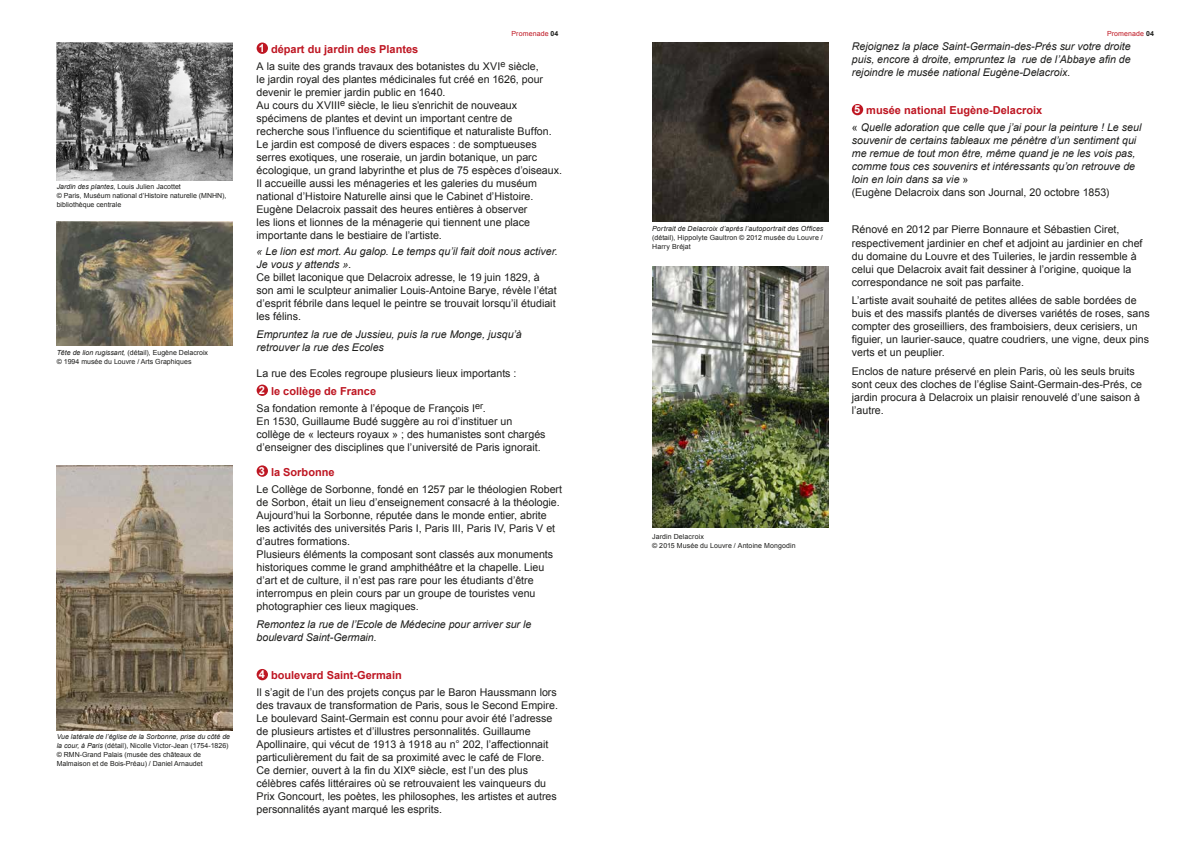
<style>
.page{position:relative;width:1191px;height:842px;background:#fff}
.page>*{position:absolute;margin:0;border:0;box-sizing:border-box;transform-origin:0 0}
.t1{font:700 11px "Arial";color:#be1622}
.t2{font:10.6px/13px "Arial";color:#1d1d1b}
.t3{font:italic 10.6px/13px "Arial";color:#1d1d1b}
.t4{font:7px/9px "Arial";color:#1d1d1b}
.t5{font:italic 7px "Arial";letter-spacing:.015em;color:#1d1d1b}
.t6{font:7px "Arial";letter-spacing:.015em;color:#be1622}
.s1{font-style:italic}
.s2{font-weight:700;color:#1d1d1b}
.s3{color:#fff}
.s4{font-style:normal}
</style>
<div class="page">
<img style="left:57px;top:43px;width:176px;height:137px">
<img style="left:57px;top:221px;width:176px;height:124px">
<div style="left:257px;top:43px;width:11px;height:11px;background:#be1622;border-radius:50%"></div>
<div style="left:257px;top:385px;width:11px;height:11px;background:#be1622;border-radius:50%"></div>
<div style="left:257px;top:465px;width:11px;height:12px;background:#be1622;border-radius:50%"></div>
<div style="left:257px;top:669px;width:11px;height:11px;background:#be1622;border-radius:50%"></div>
<img style="left:57px;top:466px;width:176px;height:264px">
<img style="left:652px;top:43px;width:176px;height:178px">
<div style="left:852px;top:104px;width:11px;height:11px;background:#be1622;border-radius:50%"></div>
<img style="left:652px;top:266px;width:176px;height:261px">
<p class="t4" style="left:57px;top:182px;width:171px"><span class="s1">Jardin des plantes</span>, Louis Julien Jacottet<br>© Paris, Muséum national d’Histoire naturelle (MNHN), bibliothèque centrale</p>
<p class="t4" style="left:57px;top:348px;width:153px"><span class="s1">Tête de lion rugissant,</span> (détail), Eugène Delacroix © 1994 musée du Louvre / Arts Graphiques</p>
<p class="t4" style="left:57px;top:732px;width:175px"><span class="s1">Vue latérale de l’église de la Sorbonne, prise du côté de la cour, à Paris</span> (détail), Nicolle Victor-Jean (1754-1826) © RMN-Grand Palais (musée des châteaux de Malmaison et de Bois-Préau) / Daniel Arnaudet</p>
<p class="t6" style="left:511px;top:29px;width:48px">Promenade <span class="s2">04</span></p>
<p class="t6" style="left:1107px;top:29px;width:48px">Promenade <span class="s2">04</span></p>
<p class="t1" style="left:259px;top:42px;width:161px"><span class="s3">1</span> départ du jardin des Plantes</p>
<p class="t2" style="left:257px;top:60px;width:307px">A la suite des grands travaux des botanistes du XVI<sup>e</sup> siècle,<br>le jardin royal des plantes médicinales fut créé en 1626, pour devenir le premier jardin public en 1640.<br>Au cours du XVIII<sup>e</sup> siècle, le lieu s’enrichit de nouveaux spécimens de plantes et devint un important centre de recherche sous l’influence du scientifique et naturaliste Buffon.<br>Le jardin est composé de divers espaces : de somptueuses serres exotiques, une roseraie, un jardin botanique, un parc écologique, un grand labyrinthe et plus de 75 espèces d’oiseaux.<br>Il accueille aussi les ménageries et les galeries du muséum national d’Histoire Naturelle ainsi que le Cabinet d’Histoire.<br>Eugène Delacroix passait des heures entières à observer<br>les lions et lionnes de la ménagerie qui tiennent une place importante dans le bestiaire de l’artiste.</p>
<p class="t3" style="left:257px;top:244px;width:303px">« Le lion est mort. Au galop. Le temps qu’il fait doit nous activer.<br>Je vous y attends ».</p>
<p class="t2" style="left:257px;top:270px;width:302px">Ce billet laconique que Delacroix adresse, le 19 juin 1829, à son ami le sculpteur animalier Louis-Antoine Barye, révèle l’état d’esprit fébrile dans lequel le peintre se trouvait lorsqu’il étudiait les félins.</p>
<p class="t3" style="left:257px;top:328px;width:267px">Empruntez la rue de Jussieu, puis la rue Monge, jusqu’à retrouver la rue des Ecoles</p>
<p class="t2" style="left:257px;top:367px;width:261px">La rue des Ecoles regroupe plusieurs lieux importants :</p>
<p class="t1" style="left:259px;top:384px;width:119px"><span class="s3">2</span> le collège de France</p>
<p class="t2" style="left:257px;top:402px;width:290px">Sa fondation remonte à l’époque de François I<sup>er</sup>.<br>En 1530, Guillaume Budé suggère au roi d’instituer un collège de « lecteurs royaux » ; des humanistes sont chargés d’enseigner des disciplines que l’université de Paris ignorait.</p>
<p class="t1" style="left:259px;top:465px;width:77px"><span class="s3">3</span> la Sorbonne</p>
<p class="t2" style="left:257px;top:482px;width:307px">Le Collège de Sorbonne, fondé en 1257 par le théologien Robert de Sorbon, était un lieu d’enseignement consacré à la théologie.<br>Aujourd’hui la Sorbonne, réputée dans le monde entier, abrite les activités des universités Paris I, Paris III, Paris IV, Paris V et d’autres formations.<br>Plusieurs éléments la composant sont classés aux monuments historiques comme le grand amphithéâtre et la chapelle. Lieu d’art et de culture, il n’est pas rare pour les étudiants d’être interrompus en plein cours par un groupe de touristes venu photographier ces lieux magiques.</p>
<p class="t3" style="left:257px;top:618px;width:276px">Remontez la rue de l’Ecole de Médecine pour arriver sur le boulevard Saint-Germain.</p>
<p class="t1" style="left:259px;top:668px;width:144px"><span class="s3">4</span> boulevard Saint-Germain</p>
<p class="t2" style="left:257px;top:686px;width:303px">Il s’agit de l’un des projets conçus par le Baron Haussmann lors des travaux de transformation de Paris, sous le Second Empire.<br>Le boulevard Saint-Germain est connu pour avoir été l’adresse de plusieurs artistes et d’illustres personnalités. Guillaume Apollinaire, qui vécut de 1913 à 1918 au n° 202, l’affectionnait particulièrement du fait de sa proximité avec le café de Flore.<br>Ce dernier, ouvert à la fin du XIX<sup>e</sup> siècle, est l’un des plus célèbres cafés littéraires où se retrouvaient les vainqueurs du Prix Goncourt, les poètes, les philosophes, les artistes et autres personnalités ayant marqué les esprits.</p>
<p class="t5" style="left:652px;top:224px;width:173px">Portrait de Delacroix d’après l’autoportrait des Offices</p>
<p class="t4" style="left:652px;top:233px;width:172px">(détail), Hippolyte Gaultron © 2012 musée du Louvre /<br>Harry Bréjat</p>
<p class="t3" style="left:852px;top:40px;width:280px;text-align:justify">Rejoignez la place Saint-Germain-des-Prés sur votre droite puis, encore à droite, empruntez la rue de l’Abbaye afin de rejoindre le musée national Eugène-Delacroix.</p>
<p class="t1" style="left:854px;top:103px;width:190px"><span class="s3">5</span> musée national Eugène-Delacroix</p>
<p class="t3" style="left:852px;top:121px;width:291px"><span class="s4">«</span> Quelle adoration que celle que j’ai pour la peinture ! Le seul souvenir de certains tableaux me pénètre d’un sentiment qui me remue de tout mon être, même quand je ne les vois pas, comme tous ces souvenirs et intéressants qu’on retrouve de loin en loin dans sa vie <span class="s4">»<br>(Eugène Delacroix dans son Journal, 20 octobre 1853)</span></p>
<p class="t2" style="left:852px;top:223px;width:292px">Rénové en 2012 par Pierre Bonnaure et Sébastien Ciret, respectivement jardinier en chef et adjoint au jardinier en chef du domaine du Louvre et des Tuileries, le jardin ressemble à celui que Delacroix avait fait dessiner à l’origine, quoique la correspondance ne soit pas parfaite.</p>
<p class="t2" style="left:852px;top:294px;width:299px">L’artiste avait souhaité de petites allées de sable bordées de buis et des massifs plantés de diverses variétés de roses, sans compter des groseilliers, des framboisiers, deux cerisiers, un figuier, un laurier-sauce, quatre coudriers, une vigne, deux pins verts et un peuplier.</p>
<p class="t2" style="left:852px;top:365px;width:292px">Enclos de nature préservé en plein Paris, où les seuls bruits sont ceux des cloches de l’église Saint-Germain-des-Prés, ce jardin procura à Delacroix un plaisir renouvelé d’une saison à l’autre.</p>
<p class="t4" style="left:652px;top:532px;width:145px">Jardin Delacroix<br>© 2015 Musée du Louvre / Antoine Mongodin</p>
</div>
